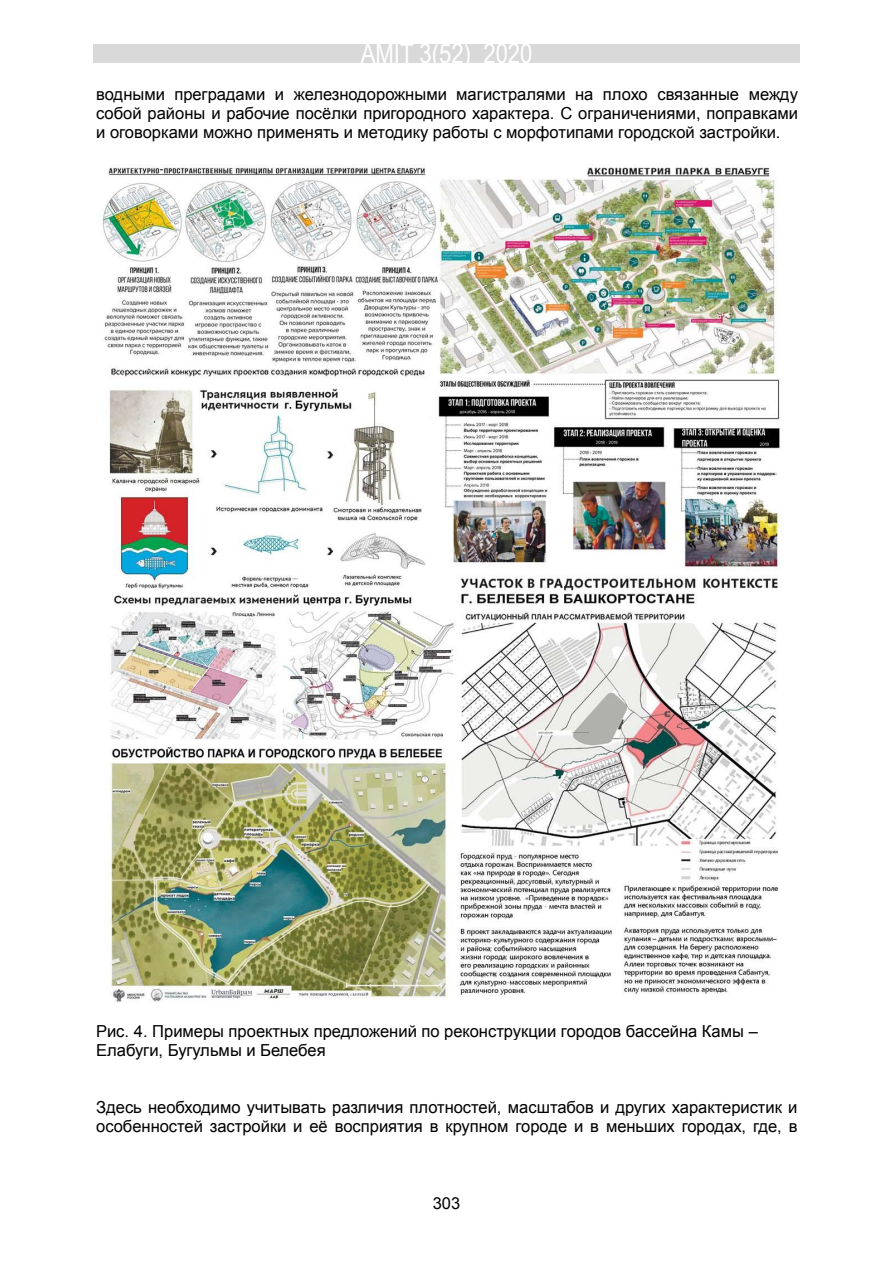
<style>
.page{position:relative;width:893px;height:1263px;background:#fff}
.page>*{position:absolute;margin:0;border:0;box-sizing:border-box;transform-origin:0 0}
.t1{font:27px "Arial Narrow";color:#fff}
.t2{font:16.5px/19px "Arial";color:#000}
.t3{font:16.5px "Arial";color:#000}
</style>
<div class="page">
<div style="left:93px;top:44px;width:707px;height:19px;background:#d9d9d9"></div>
<img style="left:102px;top:165px;width:680px;height:838px">
<h1 class="t1" style="left:361px;top:34px;width:173px">AMIT 3(52) 2020</h1>
<p class="t2" style="left:96px;top:85px;width:703px;text-align:justify">водными преградами и железнодорожными магистралями на плохо связанные между собой районы и рабочие посёлки пригородного характера. С ограничениями, поправками и оговорками можно применять и методику работы с морфотипами городской застройки.</p>
<p class="t2" style="left:96px;top:1022px;width:663px">Рис. 4. Примеры проектных предложений по реконструкции городов бассейна Камы –<br>Елабуги, Бугульмы и Белебея</p>
<p class="t2" style="left:96px;top:1098px;width:703px">Здесь необходимо учитывать различия плотностей, масштабов и других характеристик и особенностей застройки и её восприятия в крупном городе и в меньших городах, где, в</p>
<p class="t3" style="left:433px;top:1192px;width:29px">303</p>
</div>
